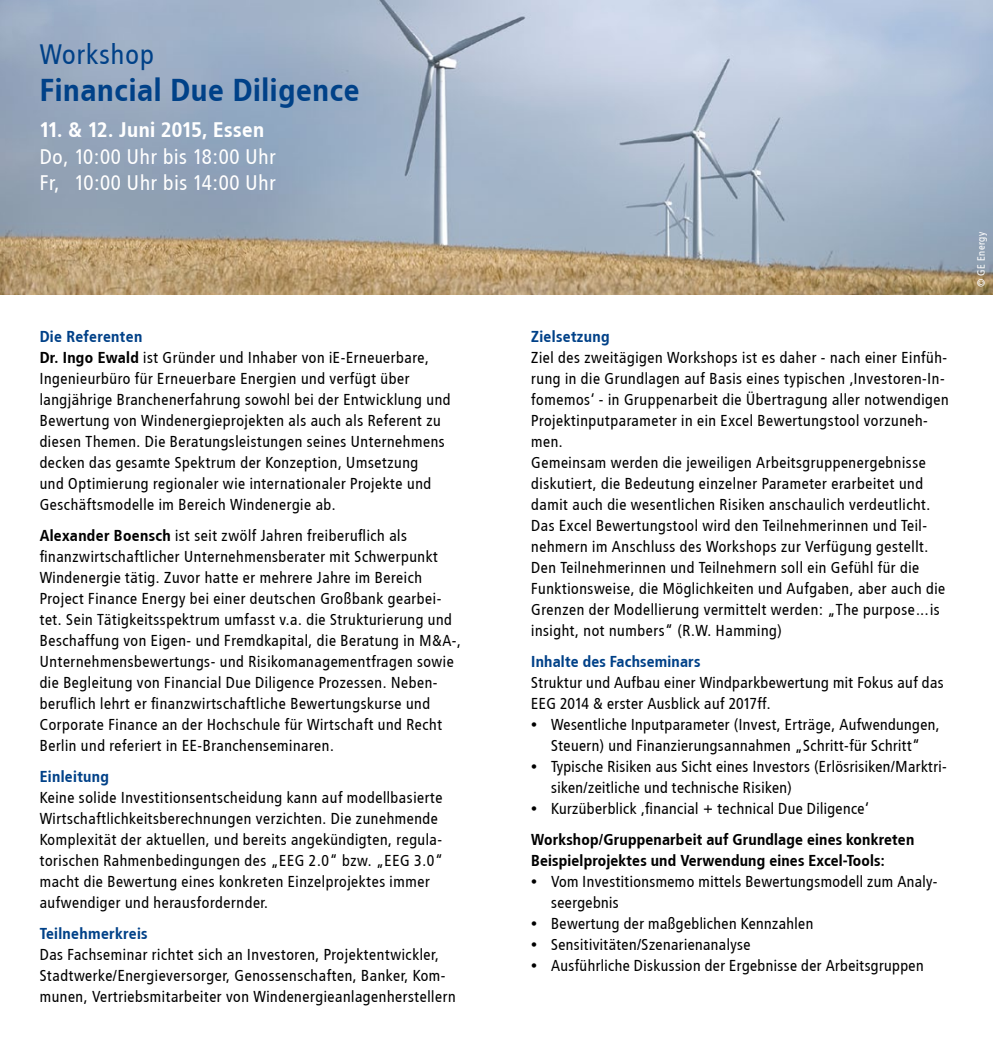
<style>
.page{position:relative;width:993px;height:1042px;background:#fff}
.page>*{position:absolute;margin:0;border:0;box-sizing:border-box;transform-origin:0 0}
.t1{font:700 31.5px "Transit";color:#004188}
.t2{font:28px "Transit";color:#004188}
.t3{font:21px/26.2px "Transit";color:#fff}
.t4{font:700 21px "Transit";color:#fff}
.t5{font:15.75px/21px "Transit";color:#000}
.t6{font:700 15.75px/31px "Transit";letter-spacing:-.01em;color:#000}
.t7{font:700 15.75px "Transit";color:#004188}
.t8{font:10.5px "Transit";color:#fff}
.s1{font-weight:700;color:#004188}
.s2{font-weight:700}
.s3{font-family:"Myriad Pro";font-size:21px}
.s4{font-family:"Myriad Pro";font-weight:400;font-size:21px}
.s5{font-weight:400}
</style>
<div class="page">
<img style="left:0;top:0;width:992px;height:294px">
<h2 class="t2" style="left:40px;top:38px;width:117px">Workshop</h2>
<h1 class="t1" style="left:40px;top:71px;width:322px">Financial Due Diligence</h1>
<h3 class="t4" style="left:40px;top:117px;width:226px">11. &amp; 12. Juni 2015, Essen</h3>
<h3 class="t3" style="left:40px;top:143px;width:238px">Do, 10:00 Uhr bis 18:00 Uhr<br>Fr, 10:00 Uhr bis 14:00 Uhr</h3>
<p class="t5" style="left:40px;top:326px;width:413px"><span class="s1">Die Referenten<br></span><span class="s2">Dr. Ingo Ewald</span> ist Gründer und Inhaber von iE-Erneuerbare, Ingenieurbüro für Erneuerbare Energien und verfügt über langjährige Branchenerfahrung sowohl bei der Entwicklung und Bewertung von Windenergieprojekten als auch als Referent zu diesen Themen. Die Beratungsleistungen seines Unternehmens decken das gesamte Spektrum der Konzeption, Umsetzung<br>und Optimierung regionaler wie internationaler Projekte und Geschäftsmodelle im Bereich Windenergie ab.</p>
<p class="t5" style="left:40px;top:525px;width:423px"><span class="s2">Alexander Boensch</span> ist seit zwölf Jahren freiberuflich als finanzwirtschaftlicher Unternehmensberater mit Schwerpunkt Windenergie tätig. Zuvor hatte er mehrere Jahre im Bereich Project Finance Energy bei einer deutschen Großbank gearbei&shy;tet. Sein Tätigkeitsspektrum umfasst v.a. die Strukturierung und Beschaffung von Eigen- und Fremdkapital, die Beratung in M&amp;A-, Unternehmensbewertungs- und Risikomanagementfragen sowie die Begleitung von Financial Due Diligence Prozessen. Neben&shy;beruflich lehrt er finanzwirtschaftliche Bewertungskurse und Corporate Finance an der Hochschule für Wirtschaft und Recht Berlin und referiert in EE-Branchenseminaren.</p>
<p class="t7" style="left:40px;top:767px;width:71px">Einleitung</p>
<p class="t5" style="left:40px;top:787px;width:405px">Keine solide Investitionsentscheidung kann auf modellbasierte Wirtschaftlichkeitsberechnungen verzichten. Die zunehmende Komplexität der aktuellen, und bereits angekündigten, regula&shy;torischen Rahmenbedingungen des „EEG 2.0“ bzw. „EEG 3.0“ macht die Bewertung eines konkreten Einzelprojektes immer aufwendiger und herausfordernder.</p>
<p class="t7" style="left:40px;top:924px;width:110px">Teilnehmerkreis</p>
<p class="t5" style="left:40px;top:944px;width:418px">Das Fachseminar richtet sich an Investoren, Projektentwickler,<br>Stadtwerke/Energieversorger, Genossenschaften, Banker, Kom&shy;munen, Vertriebsmitarbeiter von Windenergieanlagenherstellern</p>
<p class="t7" style="left:531px;top:327px;width:80px">Zielsetzung</p>
<p class="t5" style="left:531px;top:347px;width:419px">Ziel des zweitägigen Workshops ist es daher - nach einer Einfüh&shy;rung in die Grundlagen auf Basis eines typischen ‚Investoren-In&shy;fomemos‘ - in Gruppenarbeit die Übertragung aller notwendigen Projektinputparameter in ein Excel Bewertungstool vorzuneh&shy;men.<br>Gemeinsam werden die jeweiligen Arbeitsgruppenergebnisse diskutiert, die Bedeutung einzelner Parameter erarbeitet und damit auch die wesentlichen Risiken anschaulich verdeutlicht.<br>Das Excel Bewertungstool wird den Teilnehmerinnen und Teil&shy;nehmern im Anschluss des Workshops zur Verfügung gestellt.<br>Den Teilnehmerinnen und Teilnehmern soll ein Gefühl für die Funktionsweise, die Möglichkeiten und Aufgaben, aber auch die Grenzen der Modellierung vermittelt werden: „The purpose…is insight, not numbers“ (R.W. Hamming)</p>
<p class="t7" style="left:531px;top:652px;width:171px">Inhalte des Fachseminars</p>
<p class="t5" style="left:531px;top:672px;width:414px">Struktur und Aufbau einer Windparkbewertung mit Fokus auf das<br>EEG 2014 &amp; erster Ausblick auf 2017ff.</p>
<p class="t5" style="left:531px;top:714px;width:410px;text-align:center"><span class="s3">•</span> Wesentliche Inputparameter (Invest, Erträge, Aufwendungen,<br>Steuern) und Finanzierungsannahmen „Schritt-für Schritt“</p>
<p class="t5" style="left:551px;top:756px;width:398px;text-indent:-20px"><span class="s3">•</span> Typische Risiken aus Sicht eines Investors (Erlösrisiken/Marktri&shy;siken/zeitliche und technische Risiken)</p>
<p class="t6" style="left:531px;top:793px;width:385px"><span class="s4">•</span> <span class="s5">Kurzüberblick ‚financial + technical Due Diligence‘<br></span>Workshop/Gruppenarbeit auf Grundlage eines konkreten</p>
<p class="t6" style="left:531px;top:845px;width:355px">Beispielprojektes und Verwendung eines Excel-Tools:</p>
<p class="t5" style="left:551px;top:871px;width:388px;text-indent:-20px"><span class="s3">•</span> Vom Investitionsmemo mittels Bewertungsmodell zum Analy&shy;seergebnis</p>
<p class="t5" style="left:531px;top:913px;width:284px"><span class="s3">•</span> Bewertung der maßgeblichen Kennzahlen</p>
<p class="t5" style="left:531px;top:934px;width:221px"><span class="s3">•</span> Sensitivitäten/Szenarienanalyse</p>
<p class="t5" style="left:531px;top:955px;width:394px"><span class="s3">•</span> Ausführliche Diskussion der Ergebnisse der Arbeitsgruppen</p>
<p class="t8" style="left:974px;top:287px;width:57px;rotate:-90deg">© GE Energy</p>
</div>
